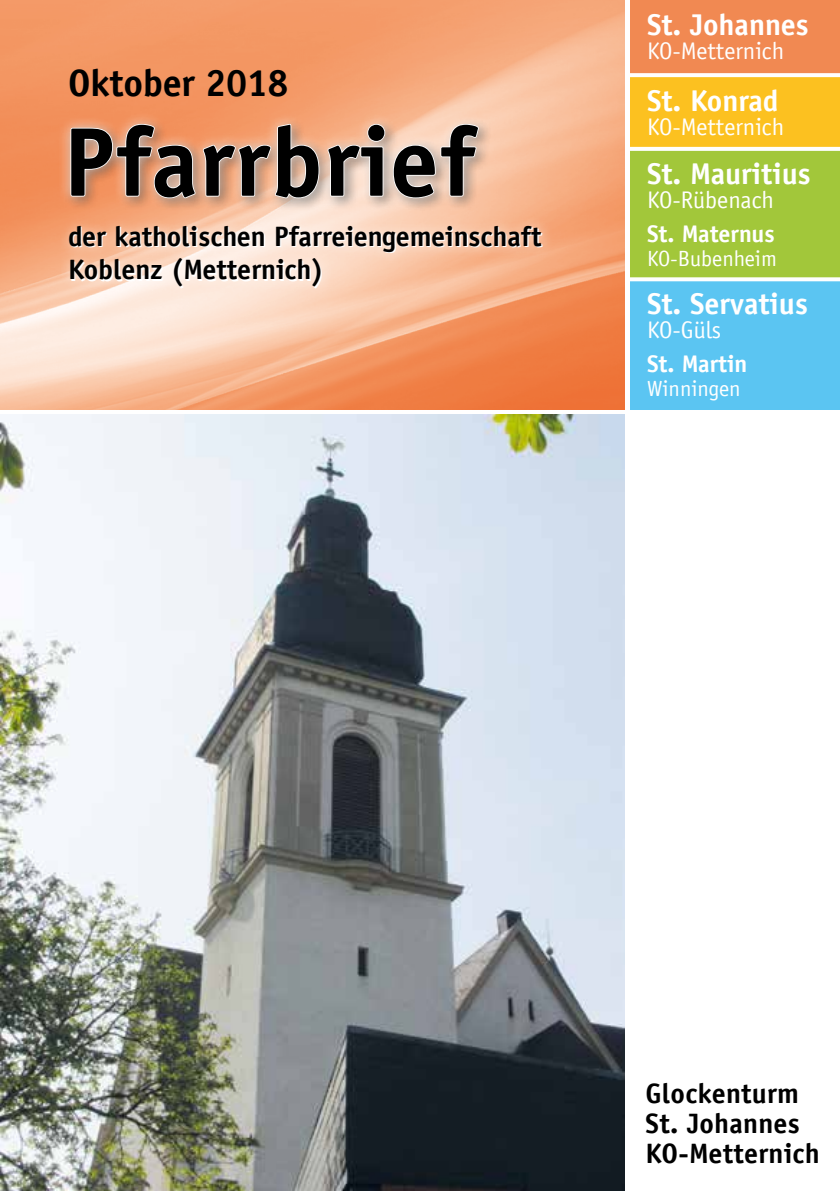
<style>
.page{position:relative;width:840px;height:1191px;background:#fff}
.page>*{position:absolute;margin:0;border:0;box-sizing:border-box;transform-origin:0 0}
.t1{font:700 98px "Officina Sans";letter-spacing:.01em;color:#000}
.t2{font:700 38px "Officina Sans";letter-spacing:-.01em;color:#000}
.t3{font:700 30px "Officina Sans";color:#fff}
.t4{font:700 28px/30px "Officina Sans";color:#000}
.t5{font:24px "Officina Sans";color:#fff}
.t6{font:700 24px "Officina Sans";color:#fff}
.t7{font:22px "Officina Sans";color:#fff}
</style>
<div class="page">
<img style="left:0;top:414px;width:624px;height:777px">
<img style="left:0;top:0;width:624px;height:409px">
<div style="left:629px;top:0;width:210px;height:75px;background:#f18952"></div>
<div style="left:629px;top:75px;width:210px;height:74px;background:#fcc120"></div>
<div style="left:629px;top:149px;width:210px;height:130px;background:#a2c73a"></div>
<div style="left:629px;top:279px;width:210px;height:131px;background:#5bc5f2"></div>
<svg style="left:629px;top:73px;width:210px;height:4px"></svg>
<svg style="left:629px;top:147px;width:210px;height:4px"></svg>
<svg style="left:629px;top:277px;width:210px;height:4px"></svg>
<div style="left:56px;top:213px;width:497px;height:85px;background:#fff;opacity:.75"></div>
<div style="left:63px;top:117px;width:429px;height:95px;background:#000;opacity:.5"></div>
<div style="left:57px;top:112px;width:433px;height:98px;background:#fff;opacity:.75"></div>
<svg style="left:69px;top:123px;width:127px;height:77px;background:#deae95"></svg>
<svg style="left:202px;top:123px;width:118px;height:76px;background:#e2b79f"></svg>
<svg style="left:326px;top:123px;width:60px;height:75px;background:#e4caba"></svg>
<svg style="left:392px;top:123px;width:87px;height:76px;background:#e4cec1"></svg>
<h2 class="t2" style="left:68px;top:59px;width:222px">Oktober 2018</h2>
<h1 class="t1" style="left:64px;top:101px;width:413px">Pfarrbrief</h1>
<p class="t4" style="left:68px;top:219px;width:475px;line-height:33.6px">der katholischen Pfarreiengemeinschaft<br>Koblenz (Metternich)</p>
<p class="t3" style="left:646px;top:6px;width:163px">St. Johannes</p>
<p class="t5" style="left:646px;top:37px;width:139px">KO-Metternich</p>
<p class="t3" style="left:646px;top:82px;width:133px">St. Konrad</p>
<p class="t5" style="left:646px;top:113px;width:139px">KO-Metternich</p>
<p class="t3" style="left:646px;top:155px;width:165px">St. Mauritius</p>
<p class="t5" style="left:646px;top:186px;width:128px">KO-Rübenach</p>
<p class="t6" style="left:646px;top:219px;width:129px">St. Maternus</p>
<p class="t7" style="left:646px;top:246px;width:131px">KO-Bubenheim</p>
<p class="t3" style="left:646px;top:285px;width:162px">St. Servatius</p>
<p class="t5" style="left:646px;top:316px;width:76px">KO-Güls</p>
<p class="t6" style="left:646px;top:349px;width:102px">St. Martin</p>
<p class="t7" style="left:646px;top:376px;width:95px">Winningen</p>
<p class="t4" style="left:645px;top:1077px;width:175px">Glockenturm<br>St. Johannes<br>KO-Metternich</p>
</div>
